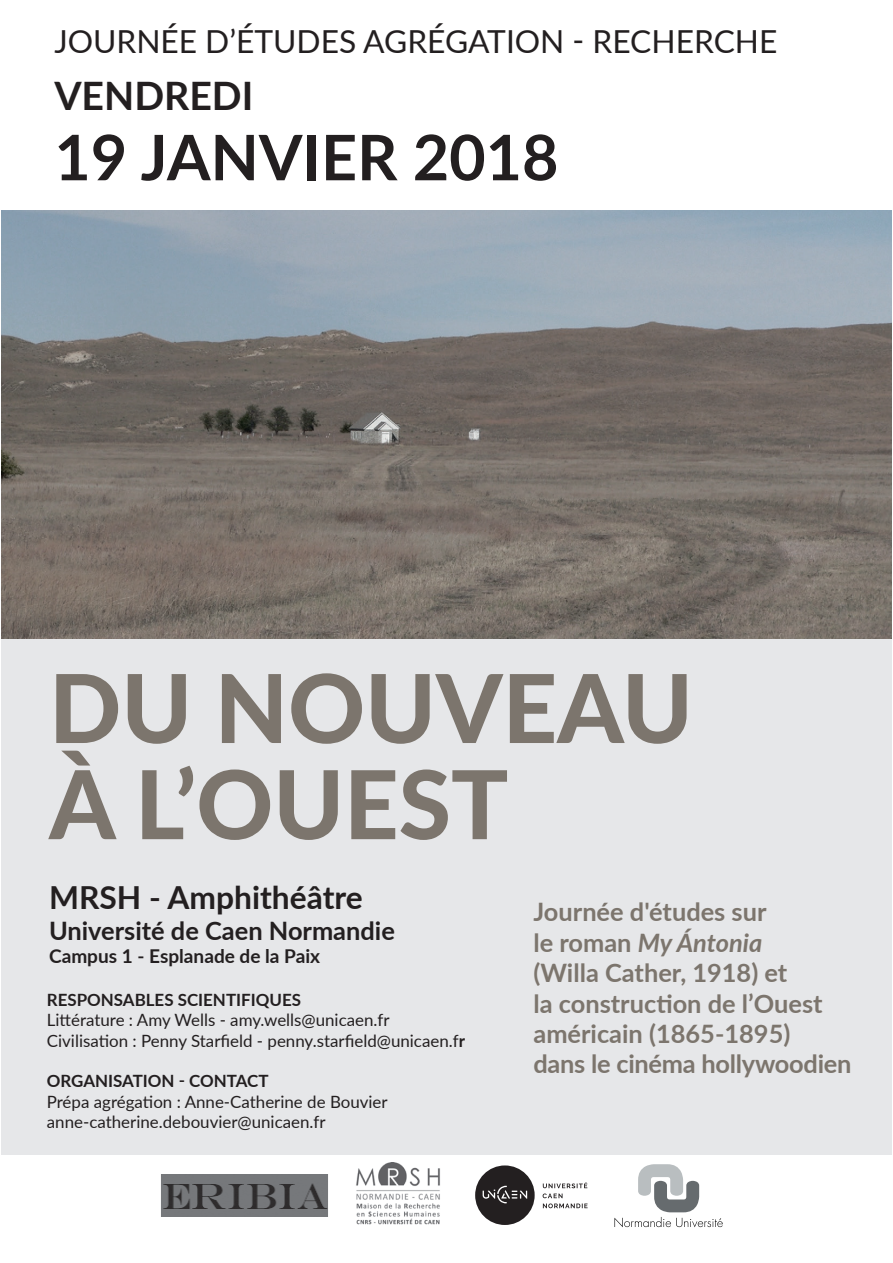
<style>
.page{position:relative;width:893px;height:1263px;background:#fff}
.page>*{position:absolute;margin:0;border:0;box-sizing:border-box;transform-origin:0 0}
.t1{font:800 94.95px "Lato";color:#7c756d}
.t2{font:700 62.85px "Lato";color:#231f20}
.t3{font:700 39.3px "Lato";color:#231f20}
.t4{font:31.8px "Lato";color:#231f20}
.t5{font:700 31.8px "Lato";color:#231f20}
.t6{font:700 25.35px/30.5px "Lato";color:#7c756d}
.t7{font:700 25.35px "Lato";color:#231f20}
.t8{font:italic 700 25.35px "Lato";color:#7c756d}
.t9{font:700 19.05px "Lato";color:#231f20}
.t10{font:16.95px "Lato";color:#231f20}
.t11{font:700 16.95px "Lato";color:#231f20}
.s1{font-weight:700}
.s2{font-style:normal}
</style>
<div class="page">
<div style="left:1px;top:557px;width:891px;height:597px;background:#e6e7e9"></div>
<img style="left:1px;top:210px;width:891px;height:428px">
<img style="left:161px;top:1174px;width:167px;height:43px">
<img style="left:356px;top:1162px;width:84px;height:63px">
<svg style="left:475px;top:1165px;width:113px;height:60px"></svg>
<svg style="left:614px;top:1164px;width:109px;height:63px"></svg>
<p class="t4" style="left:54px;top:19px;width:725px">JOURNÉE D’ÉTUDES AGRÉGATION - RECHERCHE</p>
<p class="t3" style="left:54px;top:67px;width:201px">VENDREDI</p>
<p class="t2" style="left:54px;top:111px;width:506px">19 JANVIER 2018</p>
<p class="t1" style="left:49px;top:638px;width:645px">DU NOUVEAU</p>
<p class="t1" style="left:49px;top:734px;width:461px">À L’OUEST</p>
<p class="t5" style="left:49px;top:874px;width:315px">MRSH - Amphithéâtre</p>
<p class="t7" style="left:49px;top:912px;width:347px">Université de Caen Normandie</p>
<p class="t9" style="left:49px;top:942px;width:273px">Campus 1 - Esplanade de la Paix</p>
<p class="t11" style="left:47px;top:987px;width:256px">RESPONSABLES SCIENTIFIQUES</p>
<p class="t10" style="left:47px;top:1008px;width:344px">Littérature : Amy Wells - amy.wells@unicaen.fr</p>
<p class="t10" style="left:47px;top:1028px;width:420px">Civilisation : Penny Starfield - penny.starfield@unicaen.f<span class="s1">r</span></p>
<p class="t11" style="left:47px;top:1069px;width:223px">ORGANISATION - CONTACT</p>
<p class="t10" style="left:47px;top:1089px;width:342px">Prépa agrégation : Anne-Catherine de Bouvier</p>
<p class="t10" style="left:47px;top:1110px;width:280px">anne-catherine.debouvier@unicaen.fr</p>
<p class="t6" style="left:533px;top:895px;width:235px">Journée d'études sur</p>
<p class="t8" style="left:533px;top:924px;width:230px"><span class="s2">le roman</span> My Ántonia</p>
<p class="t6" style="left:533px;top:956px;width:255px">(Willa Cather, 1918) et</p>
<p class="t6" style="left:533px;top:987px;width:291px">la construction de l’Ouest américain (1865-1895)</p>
<p class="t6" style="left:533px;top:1048px;width:320px">dans le cinéma hollywoodien</p>
</div>
